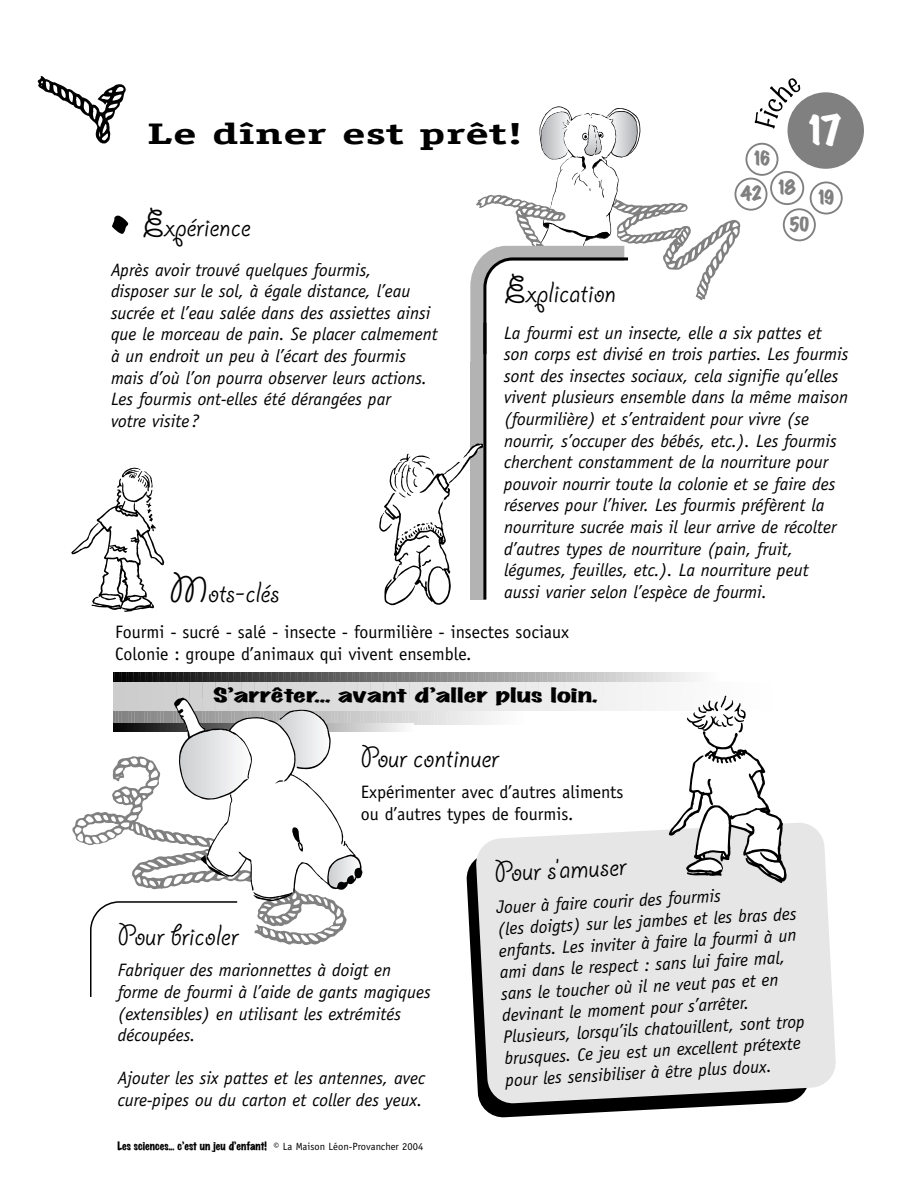
<style>
.page{position:relative;width:918px;height:1188px;background:#fff}
.page>*{position:absolute;margin:0;border:0;box-sizing:border-box;transform-origin:0 0}
.t1{font:135.6px "Rope MF";color:#808080}
.t2{font:35.85px "Marker Felt Wide";color:#fff}
.t3{font:33px "Giddyup";color:#000}
.t4{font:700 29.85px "Officina Serif";color:#000;scale:1.6 1}
.t5{font:italic 18px/21.6px "Officina Sans";color:#000}
.t6{font:18px/21.6px "Officina Sans";color:#000}
.t7{font:18px "Marker Felt Wide";color:#000;scale:1.6 1}
.t8{font:17.55px "Marker Felt Wide";color:#808080}
.t9{font:10.5px "Marker Felt Wide";color:#000}
.s1{font-family:"Marker Felt Wide";font-size:63px}
.s2{font-size:42px}
.s3{font-family:"Officina Sans"}
</style>
<div class="page">
<svg style="left:472px;top:998px;width:285px;height:120px"></svg>
<svg style="left:475px;top:823px;width:361px;height:281px;fill:#e6e6e6"></svg>
<div style="left:788px;top:92px;width:76px;height:77px;background:#808080;border-radius:50%"></div>
<div style="left:770px;top:171px;width:34px;height:34px;border:2px solid #808080;border-radius:50%"></div>
<div style="left:810px;top:181px;width:33px;height:34px;border:2px solid #808080;border-radius:50%"></div>
<div style="left:783px;top:208px;width:33px;height:33px;border:2px solid #808080;border-radius:50%"></div>
<svg style="left:71px;top:467px;width:93px;height:145px"></svg>
<div style="left:470px;top:362px;width:15px;height:237px;background:#b3b3b3"></div>
<hr style="left:483px;top:323px;width:3px;height:276px;background:#000">
<svg style="left:379px;top:443px;width:105px;height:163px"></svg>
<svg style="left:90px;top:672px;width:698px;height:326px"></svg>
<svg style="left:470px;top:100px;width:332px;height:278px"></svg>
<h3 class="t4" style="left:147px;top:122px;width:237px">Le dîner est prêt!</h3>
<p class="t8" style="left:754px;top:151px;width:17px">16</p>
<h2 class="t2" style="left:809px;top:113px;width:34px">17</h2>
<p class="t8" style="left:778px;top:179px;width:19px">18</p>
<p class="t8" style="left:741px;top:185px;width:22px">42</p>
<p class="t8" style="left:818px;top:189px;width:17px">19</p>
<p class="t8" style="left:789px;top:216px;width:21px">50</p>
<h3 class="t3" style="left:111px;top:215px;width:141px"><span class="s1">•</span> <span class="s2">E</span>xpérience</h3>
<p class="t5" style="left:111px;top:260px;width:328px">Après avoir trouvé quelques fourmis,<br>disposer sur le sol, à égale distance, l’eau sucrée et l’eau salée dans des assiettes ainsi que le morceau de pain. Se placer calmement à un endroit un peu à l’écart des fourmis mais d’où l’on pourra observer leurs actions.<br>Les fourmis ont-elles été dérangées par<br>votre visite?</p>
<h3 class="t3" style="left:504px;top:281px;width:113px"><span class="s2">E</span>xplication</h3>
<p class="t5" style="left:504px;top:323px;width:346px">La fourmi est un insecte, elle a six pattes et son corps est divisé en trois parties. Les fourmis sont des insectes sociaux, cela signifie qu’elles vivent plusieurs ensemble dans la même maison (fourmilière) et s’entraident pour vivre (se nourrir, s’occuper des bébés, etc.). Les fourmis cherchent constamment de la nourriture pour pouvoir nourrir toute la colonie et se faire des réserves pour l’hiver. Les fourmis préfèrent la nourriture sucrée mais il leur arrive de récolter d’autres types de nourriture (pain, fruit, légumes, feuilles, etc.). La nourriture peut aussi varier selon l’espèce de fourmi.</p>
<h3 class="t3" style="left:170px;top:581px;width:111px"><span class="s2">M</span>ots-clés</h3>
<p class="t6" style="left:115px;top:623px;width:455px">Fourmi - sucré - salé - insecte - fourmilière - insectes sociaux<br>Colonie : groupe d’animaux qui vivent ensemble.</p>
<p class="t7" style="left:213px;top:687px;width:242px">S’arrêter... avant d’aller plus loin.</p>
<h3 class="t3" style="left:361px;top:746px;width:140px">Pour continuer</h3>
<p class="t6" style="left:361px;top:783px;width:264px">Expérimenter avec d’autres aliments ou d’autres types de fourmis.</p>
<h1 class="t1" style="left:131px;top:889px;width:71px;rotate:-90deg">V</h1>
<h3 class="t3" style="left:494px;top:861px;width:134px;rotate:-3deg">Pour s’amuser</h3>
<p class="t5" style="left:496px;top:898px;width:303px;rotate:-3deg">Jouer à faire courir des fourmis<br>(les doigts) sur les jambes et les bras des enfants. Les inviter à faire la fourmi à un ami dans le respect : sans lui faire mal, sans le toucher où il ne veut pas et en devinant le moment pour s’arrêter.<br>Plusieurs, lorsqu’ils chatouillent, sont trop brusques. Ce jeu est un excellent prétexte pour les sensibiliser à être plus doux.</p>
<h1 class="t1" style="left:254px;top:945px;width:65px;rotate:-90deg">O</h1>
<h3 class="t3" style="left:118px;top:924px;width:122px">Pour bricoler</h3>
<p class="t5" style="left:118px;top:961px;width:314px">Fabriquer des marionnettes à doigt en forme de fourmi à l’aide de gants magiques (extensibles) en utilisant les extrémités découpées.</p>
<p class="t5" style="left:118px;top:1069px;width:309px">Ajouter les six pattes et les antennes, avec cure-pipes ou du carton et coller des yeux.</p>
<p class="t9" style="left:117px;top:1141px;width:307px">Les sciences... c’est un jeu d’enfant! <span class="s3">© La Maison Léon-Provancher 2004</span></p>
</div>
